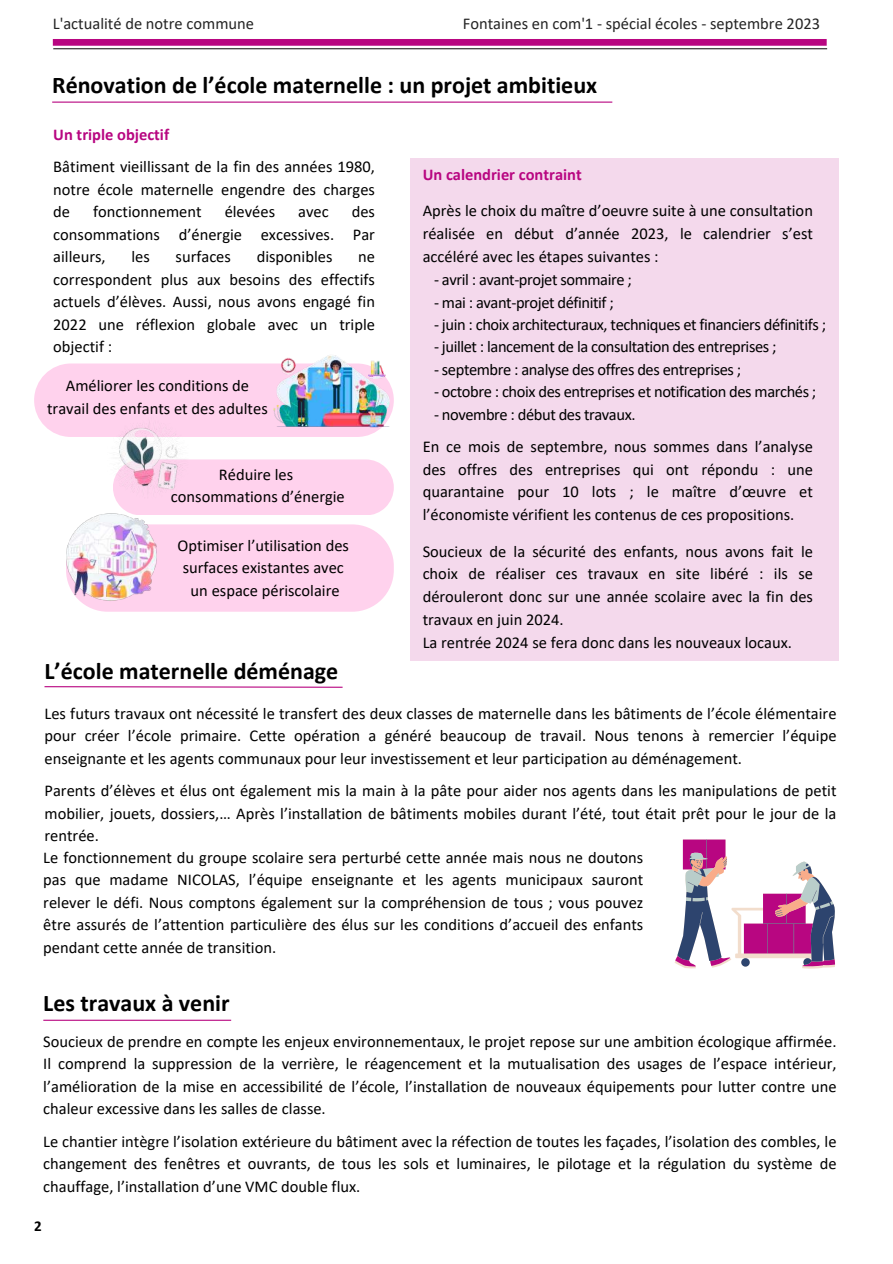
<style>
.page{position:relative;width:893px;height:1264px;background:#fff}
.page>*{position:absolute;margin:0;border:0;box-sizing:border-box;transform-origin:0 0}
.t1{font:700 24px "Calibri";color:#000}
.t2{font:16.5px/22.5px "Calibri";color:#000;text-align:justify}
.t3{font:16.5px "Calibri";letter-spacing:-.025em;color:#000}
.t4{font:16.5px "Calibri";color:#242424}
.t5{font:700 16.5px "Calibri";color:#b80681}
.t6{font:700 15px "Calibri";color:#000}
</style>
<div class="page">
<hr style="left:52px;top:102px;width:560px;height:1px;background:#b80681">
<div style="left:53px;top:39px;width:773px;height:7px;background:#b80681"></div>
<hr style="left:53px;top:48px;width:774px;height:1px;background:#242424">
<svg style="left:44px;top:686px;width:299px;height:2px"></svg>
<svg style="left:674px;top:839px;width:161px;height:129px"></svg>
<div style="left:410px;top:159px;width:428px;height:502px;background:#f4d9ec"></div>
<div style="left:34px;top:363px;width:360px;height:74px;background:#ffd2ed;border-radius:37px"></div>
<div style="left:169px;top:459px;width:225px;height:56px;background:#ffd2ed"></div>
<div style="left:169px;top:524px;width:225px;height:87px;background:#ffd2ed"></div>
<img style="left:113px;top:422px;width:76px;height:77px">
<img style="left:66px;top:499px;width:103px;height:113px">
<img style="left:264px;top:355px;width:130px;height:81px">
<hr style="left:43px;top:1019px;width:188px;height:1px;background:#b80681">
<p class="t4" style="left:53px;top:17px;width:203px">L'actualité de notre commune</p>
<p class="t4" style="left:462px;top:17px;width:359px">Fontaines en com'1 - spécial écoles - septembre 2023</p>
<h1 class="t1" style="left:52px;top:75px;width:546px">Rénovation de l’école maternelle : un projet ambitieux</h1>
<p class="t5" style="left:53px;top:127px;width:117px">Un triple objectif</p>
<p class="t2" style="left:53px;top:157px;width:323px">Bâtiment vieillissant de la fin des années 1980, notre école maternelle engendre des charges de</p>
<p class="t5" style="left:422px;top:167px;width:161px">Un calendrier contraint</p>
<p class="t2" style="left:422px;top:201px;width:392px">Après le choix du maître d’oeuvre suite à une consultation réalisée en début d’année 2023, le calendrier s’est accéléré avec les étapes suivantes :</p>
<p class="t2" style="left:93px;top:202px;width:110px">fonctionnement</p>
<p class="t2" style="left:225px;top:202px;width:52px">élevées</p>
<p class="t2" style="left:298px;top:202px;width:32px">avec</p>
<p class="t2" style="left:53px;top:202px;width:323px;text-indent:298px">des consommations d’énergie excessives. Par ailleurs,</p>
<p class="t2" style="left:131px;top:247px;width:20px">les</p>
<p class="t2" style="left:175px;top:247px;width:57px">surfaces</p>
<p class="t2" style="left:257px;top:247px;width:77px">disponibles</p>
<p class="t2" style="left:53px;top:247px;width:323px;text-indent:305px">ne correspondent plus aux besoins des effectifs actuels d’élèves. Aussi, nous avons engagé fin 2022 une réflexion globale avec un triple objectif :</p>
<p class="t3" style="left:434px;top:272px;width:199px">- avril : avant-projet sommaire ;</p>
<p class="t3" style="left:434px;top:295px;width:181px">- mai : avant-projet définitif ;</p>
<p class="t3" style="left:434px;top:317px;width:393px">- juin : choix architecturaux, techniques et financiers définitifs ;</p>
<p class="t3" style="left:434px;top:340px;width:344px">- juillet : lancement de la consultation des entreprises ;</p>
<p class="t3" style="left:434px;top:362px;width:309px">- septembre : analyse des offres des entreprises ;</p>
<p class="t3" style="left:434px;top:385px;width:384px">- octobre : choix des entreprises et notification des marchés ;</p>
<p class="t3" style="left:434px;top:407px;width:203px">- novembre : début des travaux.</p>
<p class="t2" style="left:47px;top:376px;width:222px;text-align:center">Améliorer les conditions de travail des enfants et des adultes</p>
<p class="t2" style="left:171px;top:464px;width:175px;text-align:center">Réduire les consommations d’énergie</p>
<p class="t2" style="left:177px;top:535px;width:173px;text-align:center">Optimiser l’utilisation des surfaces existantes avec un espace périscolaire</p>
<p class="t2" style="left:422px;top:436px;width:392px">En ce mois de septembre, nous sommes dans l’analyse des offres des entreprises qui ont répondu : une quarantaine pour 10 lots ; le maître d’œuvre et l’économiste vérifient les contenus de ces propositions.</p>
<p class="t2" style="left:422px;top:541px;width:392px;text-align:left">Soucieux de la sécurité des enfants, nous avons fait le choix de réaliser ces travaux en site libéré : ils se dérouleront donc sur une année scolaire avec la fin des travaux en juin 2024.<br>La rentrée 2024 se fera donc dans les nouveaux locaux.</p>
<h1 class="t1" style="left:44px;top:660px;width:295px">L’école maternelle déménage</h1>
<p class="t2" style="left:44px;top:703px;width:793px">Les futurs travaux ont nécessité le transfert des deux classes de maternelle dans les bâtiments de l’école élémentaire pour créer l’école primaire. Cette opération a généré beaucoup de travail. Nous tenons à remercier l’équipe enseignante et les agents communaux pour leur investissement et leur participation au déménagement.</p>
<p class="t2" style="left:44px;top:780px;width:793px">Parents d’élèves et élus ont également mis la main à la pâte pour aider nos agents dans les manipulations de petit mobilier, jouets, dossiers,… Après l’installation de bâtiments mobiles durant l’été, tout était prêt pour le jour de la rentrée.</p>
<p class="t2" style="left:43px;top:847px;width:601px">Le fonctionnement du groupe scolaire sera perturbé cette année mais nous ne doutons pas que madame NICOLAS, l’équipe enseignante et les agents municipaux sauront relever le défi. Nous comptons également sur la compréhension de tous ; vous pouvez être assurés de l’attention particulière des élus sur les conditions d’accueil des enfants pendant cette année de transition.</p>
<h1 class="t1" style="left:43px;top:993px;width:188px">Les travaux à venir</h1>
<p class="t2" style="left:43px;top:1031px;width:794px">Soucieux de prendre en compte les enjeux environnementaux, le projet repose sur une ambition écologique affirmée.<br>Il comprend la suppression de la verrière, le réagencement et la mutualisation des usages de l’espace intérieur, l’amélioration de la mise en accessibilité de l’école, l’installation de nouveaux équipements pour lutter contre une chaleur excessive dans les salles de classe.</p>
<p class="t2" style="left:43px;top:1131px;width:794px">Le chantier intègre l’isolation extérieure du bâtiment avec la réfection de toutes les façades, l’isolation des combles, le changement des fenêtres et ouvrants, de tous les sols et luminaires, le pilotage et la régulation du système de chauffage, l’installation d’une VMC double flux.</p>
<p class="t6" style="left:34px;top:1219px;width:9px">2</p>
</div>
